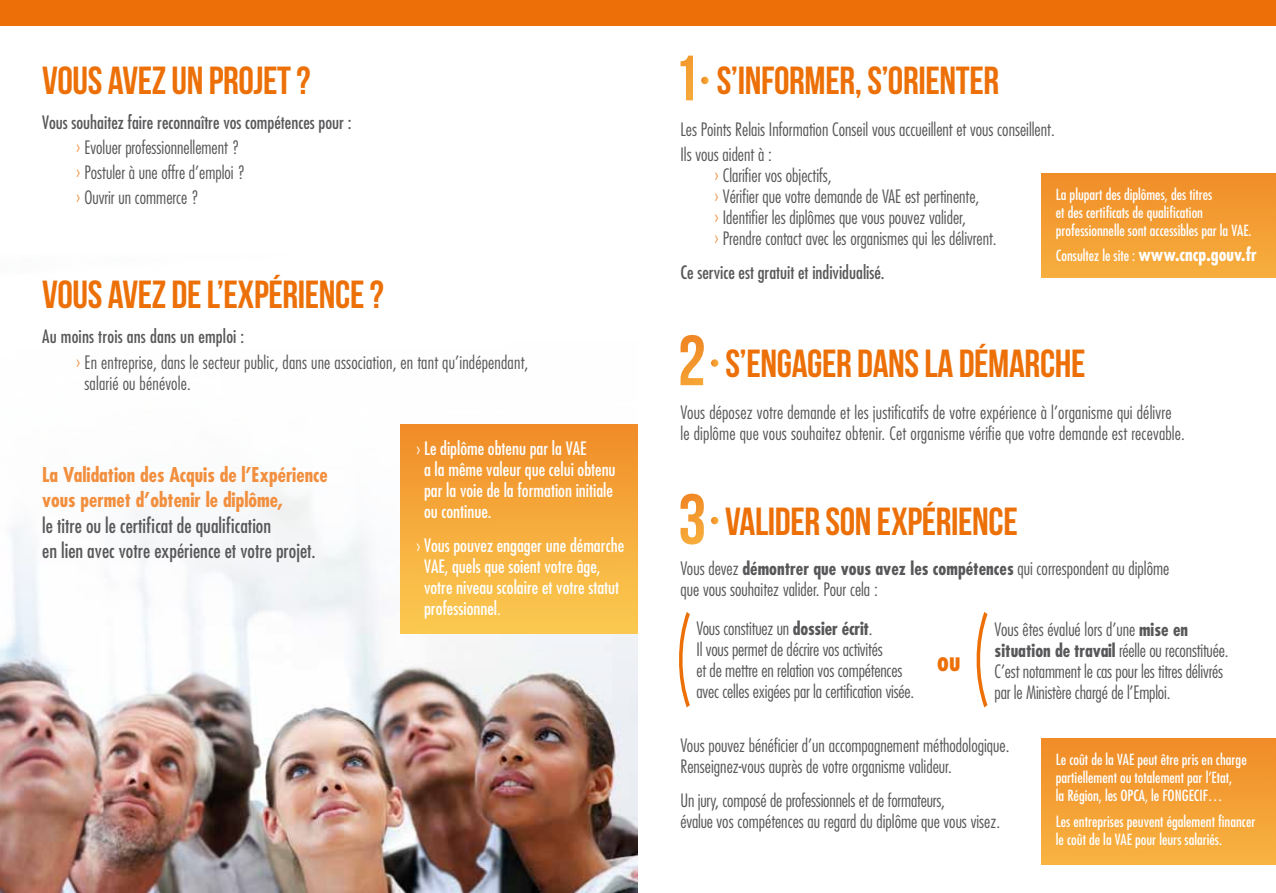
<style>
.page{position:relative;width:1276px;height:893px;background:#fff}
.page>*{position:absolute;margin:0;border:0;box-sizing:border-box;transform-origin:0 0}
.t1{font:39.15px "Bebas Neue";letter-spacing:-.01em;color:#ec7007}
.t2{font:700 condensed 27px "Futura";color:#ec7007}
.t3{font:condensed 19.95px/25.5px "Futura";color:#58585a}
.t4{font:700 condensed 19.95px/25.5px "Futura";color:#f18f3e}
.t5{font:300 condensed 18px/21px "Futura";color:#58585a}
.t6{font:condensed 18px/21px "Futura";color:#fff}
.t7{font:condensed 18px "Futura";color:#58585a}
.t8{font:condensed 15px/18px "Futura";color:#fff}
.s1{font-weight:400}
.s2{color:#f18f3e}
.s3{font-weight:300}
.s4{font-weight:700;font-size:18px}
.s5{font-weight:700}
</style>
<div class="page">
<img style="left:0;top:424px;width:638px;height:469px">
<img style="left:400px;top:425px;width:238px;height:209px">
<img style="left:1041px;top:174px;width:235px;height:104px">
<img style="left:1041px;top:738px;width:235px;height:126px">
<div style="left:0;top:0;width:1276px;height:25px;background:#ec7007"></div>
<svg style="left:680px;top:56px;width:13px;height:44px"></svg>
<svg style="left:680px;top:494px;width:24px;height:50px"></svg>
<svg style="left:680px;top:335px;width:24px;height:50px"></svg>
<svg style="left:679px;top:612px;width:11px;height:95px"></svg>
<svg style="left:976px;top:612px;width:11px;height:95px"></svg>
<svg style="left:701px;top:77px;width:7px;height:7px"></svg>
<svg style="left:711px;top:359px;width:7px;height:8px"></svg>
<svg style="left:711px;top:517px;width:7px;height:7px"></svg>
<h1 class="t1" style="left:42px;top:59px;width:270px">VOUS AVEZ UN PROJET ?</h1>
<p class="t5" style="left:76px;top:109px;width:277px;line-height:25.2px;text-indent:-34px"><span class="s1">Vous souhaitez faire reconnaître vos compétences pour : </span><span class="s2">›</span> Evoluer professionnellement ?<br><span class="s2">›</span> Postuler à une offre d’emploi ?<br><span class="s2">›</span> Ouvrir un commerce ?</p>
<h1 class="t1" style="left:42px;top:273px;width:343px">VOUS AVEZ DE L’EXPÉRIENCE ?</h1>
<p class="t5" style="left:76px;top:324px;width:453px;line-height:25.2px;text-indent:-34px"><span class="s1">Au moins trois ans dans un emploi :<br></span><span class="s2">›</span> En entreprise, dans le secteur public, dans une association, en tant qu’indépendant,</p>
<p class="t5" style="left:84px;top:372px;width:108px">salarié ou bénévole.</p>
<p class="t4" style="left:42px;top:462px;width:287px">La Validation des Acquis de l’Expérience vous permet d’obtenir le diplôme,</p>
<p class="t3" style="left:42px;top:512px;width:275px">le titre ou le certificat de qualification<br>en lien avec votre expérience et votre projet.</p>
<p class="t6" style="left:424px;top:438px;width:193px;text-indent:-8px">› Le diplôme obtenu par la VAE<br>a la même valeur que celui obtenu par la voie de la formation initiale ou continue.</p>
<p class="t6" style="left:424px;top:535px;width:202px;text-indent:-8px">› Vous pouvez engager une démarche<br>VAE, quels que soient votre âge, votre niveau scolaire et votre statut professionnel<span class="s3">.</span></p>
<h1 class="t1" style="left:717px;top:59px;width:284px">S’INFORMER, S’ORIENTER</h1>
<p class="t5" style="left:680px;top:117px;width:376px;line-height:25.2px">Les Points Relais Information Conseil vous accueillent et vous conseillent.<br>Ils vous aident à :</p>
<p class="t5" style="left:714px;top:165px;width:284px"><span class="s2">›</span> Clarifier vos objectifs,<br><span class="s2">›</span> Vérifier que votre demande de VAE est pertinente,<br><span class="s2">›</span> Identifier les diplômes que vous pouvez valider,<br><span class="s2">›</span> Prendre contact avec les organismes qui les délivrent.</p>
<p class="t7" style="left:680px;top:261px;width:206px">Ce service est gratuit et individualisé.</p>
<p class="t8" style="left:1056px;top:185px;width:197px">La plupart des diplômes, des titres<br>et des certificats de qualification professionnelle sont accessibles par la VAE.</p>
<p class="t8" style="left:1056px;top:246px;width:202px">Consultez le site : <span class="s4">www.cncp.gouv.fr</span></p>
<h1 class="t1" style="left:725px;top:342px;width:361px">S’ENGAGER DANS LA DÉMARCHE</h1>
<p class="t5" style="left:680px;top:402px;width:506px">Vous déposez votre demande et les justificatifs de votre expérience à l’organisme qui délivre le diplôme que vous souhaitez obtenir. Cet organisme vérifie que votre demande est recevable.</p>
<h1 class="t1" style="left:725px;top:500px;width:294px">VALIDER SON EXPÉRIENCE</h1>
<p class="t5" style="left:680px;top:558px;width:490px">Vous devez <span class="s5">démontrer que vous avez les compétences</span> qui correspondent au diplôme que vous souhaitez valider. Pour cela :</p>
<p class="t5" style="left:696px;top:618px;width:219px">Vous constituez un <span class="s5">dossier écrit</span>.<br>Il vous permet de décrire vos activités<br>et de mettre en relation vos compétences avec celles exigées par la certification visée.</p>
<h2 class="t2" style="left:937px;top:644px;width:25px">ou</h2>
<p class="t5" style="left:994px;top:619px;width:235px">Vous êtes évalué lors d’une <span class="s5">mise en situation de travail</span> réelle ou reconstituée.<br>C’est notamment le cas pour les titres délivrés par le Ministère chargé de l’Emploi.</p>
<p class="t5" style="left:680px;top:735px;width:330px">Vous pouvez bénéficier d’un accompagnement méthodologique.<br>Renseignez-vous auprès de votre organisme valideur.</p>
<p class="t5" style="left:680px;top:790px;width:321px">Un jury, composé de professionnels et de formateurs,<br>évalue vos compétences au regard du diplôme que vous visez.</p>
<p class="t8" style="left:1056px;top:750px;width:192px">Le coût de la VAE peut être pris en charge partiellement ou totalement par l’Etat,<br>la Région, les OPCA, le FONGECIF…</p>
<p class="t8" style="left:1056px;top:813px;width:201px">Les entreprises peuvent également financer le coût de la VAE pour leurs salariés.</p>
</div>
